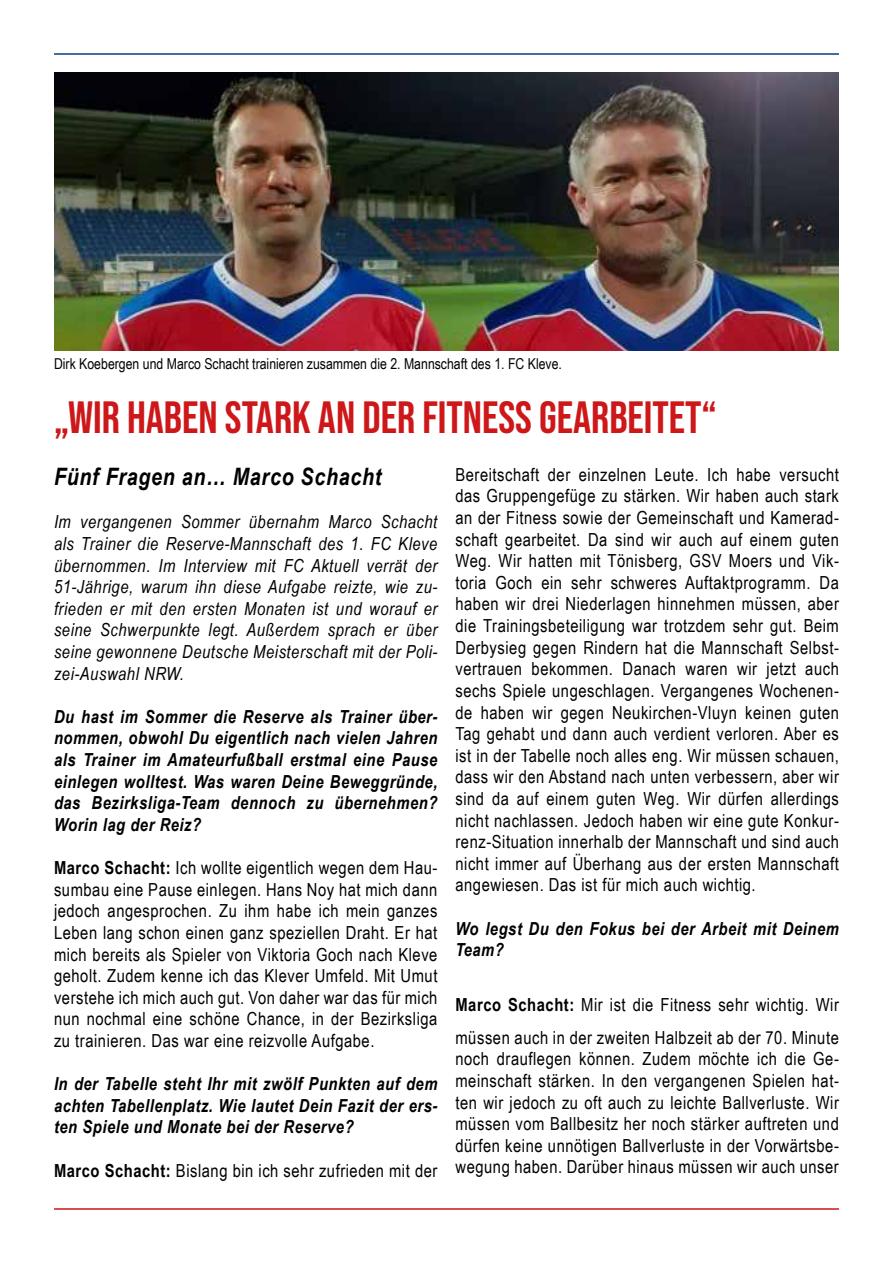
<style>
.page{position:relative;width:893px;height:1263px;background:#fff}
.page>*{position:absolute;margin:0;border:0;box-sizing:border-box;transform-origin:0 0}
.t1{font:45px "Bebas Neue";color:#cd1719}
.t2{font:italic 700 24px "Arial Narrow";letter-spacing:.03em;color:#000}
.t3{font:18px/21.6px "Arial Narrow";letter-spacing:.03em;color:#000;text-align:justify}
.t4{font:italic 700 18px/21.6px "Arial Narrow";letter-spacing:.03em;color:#000;text-align:justify}
.t5{font:italic 18px/21.6px "Arial Narrow";letter-spacing:.03em;color:#000;text-align:justify}
.t6{font:15px "Arial Narrow";color:#000}
.s1{font-weight:700}
</style>
<div class="page">
<hr style="left:54px;top:53px;width:785px;height:2px;background:#004185">
<hr style="left:54px;top:1208px;width:785px;height:2px;background:#cd1719">
<img style="left:54px;top:72px;width:785px;height:279px">
<p class="t6" style="left:54px;top:352px;width:509px">Dirk Koebergen und Marco Schacht trainieren zusammen die 2. Mannschaft des 1. FC Kleve.</p>
<h1 class="t1" style="left:54px;top:392px;width:664px">„WIR HABEN STARK AN DER FITNESS GEARBEITET“</h1>
<h2 class="t2" style="left:54px;top:459px;width:329px">Fünf Fragen an… Marco Schacht</h2>
<p class="t5" style="left:54px;top:511px;width:385px">Im vergangenen Sommer übernahm Marco Schacht als Trainer die Reserve-Mannschaft des 1. FC Kleve übernommen. Im Interview mit FC Aktuell verrät der 51-Jährige, warum ihn diese Aufgabe reizte, wie zu&shy;frieden er mit den ersten Monaten ist und worauf er seine Schwerpunkte legt. Außerdem sprach er über seine gewonnene Deutsche Meisterschaft mit der Poli&shy;zei-Auswahl NRW.</p>
<p class="t4" style="left:54px;top:705px;width:385px">Du hast im Sommer die Reserve als Trainer über&shy;nommen, obwohl Du eigentlich nach vielen Jahren als Trainer im Amateurfußball erstmal eine Pause einlegen wolltest. Was waren Deine Beweggründe, das Bezirksliga-Team dennoch zu übernehmen?<br>Worin lag der Reiz?</p>
<p class="t3" style="left:54px;top:856px;width:385px"><span class="s1">Marco Schacht:</span> Ich wollte eigentlich wegen dem Hau&shy;sumbau eine Pause einlegen. Hans Noy hat mich dann jedoch angesprochen. Zu ihm habe ich mein ganzes Leben lang schon einen ganz speziellen Draht. Er hat mich bereits als Spieler von Viktoria Goch nach Kleve geholt. Zudem kenne ich das Klever Umfeld. Mit Umut verstehe ich mich auch gut. Von daher war das für mich nun nochmal eine schöne Chance, in der Bezirksliga zu trainieren. Das war eine reizvolle Aufgabe.</p>
<p class="t4" style="left:54px;top:1072px;width:385px">In der Tabelle steht Ihr mit zwölf Punkten auf dem achten Tabellenplatz. Wie lautet Dein Fazit der ers&shy;ten Spiele und Monate bei der Reserve?</p>
<p class="t3" style="left:54px;top:1159px;width:385px"><span class="s1">Marco Schacht:</span> Bislang bin ich sehr zufrieden mit der</p>
<p class="t3" style="left:455px;top:463px;width:385px">Bereitschaft der einzelnen Leute. Ich habe versucht das Gruppengefüge zu stärken. Wir haben auch stark an der Fitness sowie der Gemeinschaft und Kamerad&shy;schaft gearbeitet. Da sind wir auch auf einem guten Weg. Wir hatten mit Tönisberg, GSV Moers und Vik&shy;toria Goch ein sehr schweres Auftaktprogramm. Da haben wir drei Niederlagen hinnehmen müssen, aber die Trainingsbeteiligung war trotzdem sehr gut. Beim Derbysieg gegen Rindern hat die Mannschaft Selbst&shy;vertrauen bekommen. Danach waren wir jetzt auch sechs Spiele ungeschlagen. Vergangenes Wochenen&shy;de haben wir gegen Neukirchen-Vluyn keinen guten Tag gehabt und dann auch verdient verloren. Aber es ist in der Tabelle noch alles eng. Wir müssen schauen, dass wir den Abstand nach unten verbessern, aber wir sind da auf einem guten Weg. Wir dürfen allerdings nicht nachlassen. Jedoch haben wir eine gute Konkur&shy;renz-Situation innerhalb der Mannschaft und sind auch nicht immer auf Überhang aus der ersten Mannschaft angewiesen. Das ist für mich auch wichtig.</p>
<p class="t4" style="left:455px;top:916px;width:385px">Wo legst Du den Fokus bei der Arbeit mit Deinem<br>Team?</p>
<p class="t3" style="left:455px;top:987px;width:385px;line-height:33px"><span class="s1">Marco Schacht:</span> Mir ist die Fitness sehr wichtig. Wir müssen auch in der zweiten Halbzeit ab der 70. Minute</p>
<p class="t3" style="left:455px;top:1047px;width:385px">noch drauflegen können. Zudem möchte ich die Ge&shy;meinschaft stärken. In den vergangenen Spielen hat&shy;ten wir jedoch zu oft auch zu leichte Ballverluste. Wir müssen vom Ballbesitz her noch stärker auftreten und dürfen keine unnötigen Ballverluste in der Vorwärtsbe&shy;wegung haben. Darüber hinaus müssen wir auch unser</p>
</div>
